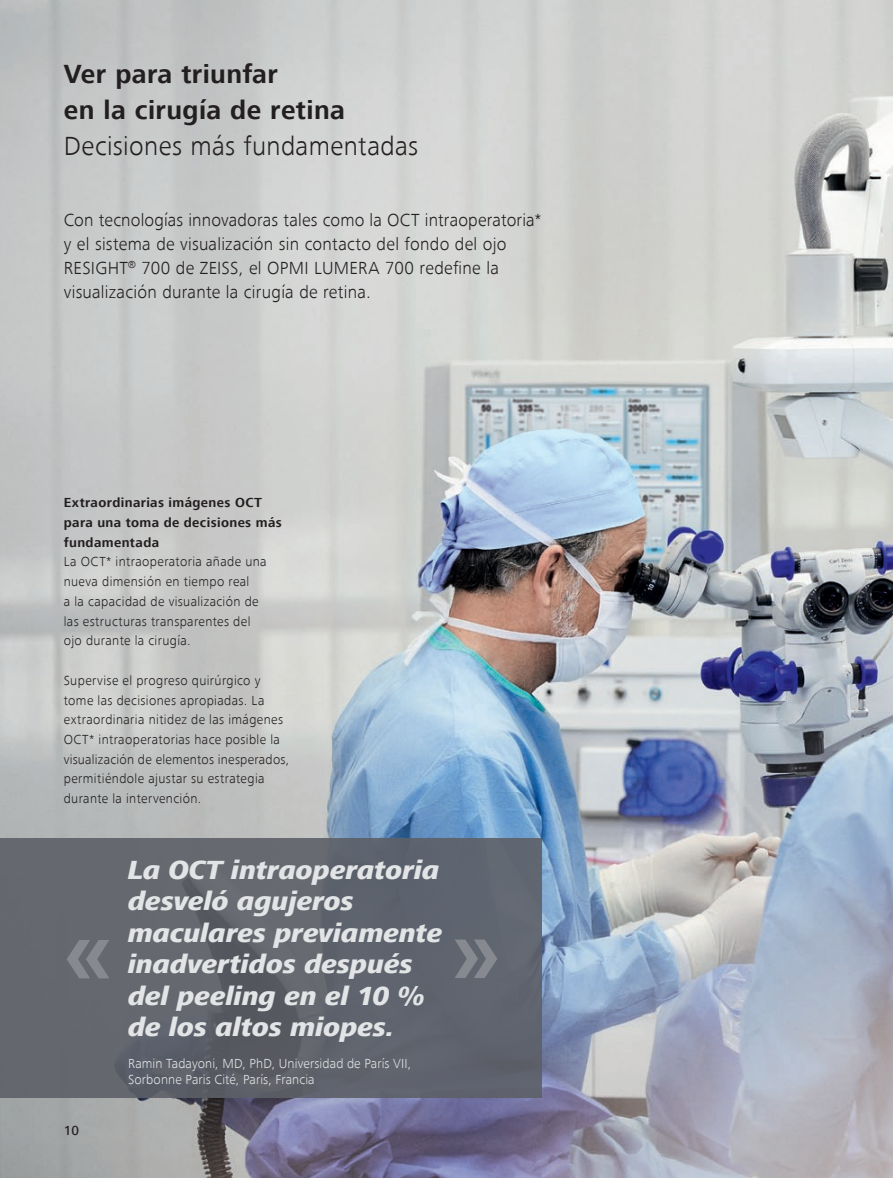
<style>
.page{position:relative;width:893px;height:1178px;background:#fff}
.page>*{position:absolute;margin:0;border:0;box-sizing:border-box;transform-origin:0 0}
.t1{font:700 95.55px "ZEISS Frutiger Next W1 G";color:#86898f}
.t2{font:italic 800 27px/31.5px "ZEISS Frutiger Next W1 G";color:#e2e4e6}
.t3{font:700 27px/36px "ZEISS Frutiger Next W1 G";letter-spacing:.015em;color:#231f20}
.t4{font:300 27px "ZEISS Frutiger Next W1 G";letter-spacing:.01em;color:#231f20}
.t5{font:300 18px/24px "ZEISS Frutiger Next W1 G";letter-spacing:.01em;color:#231f20}
.t6{font:300 13.5px/19.6px "ZEISS Frutiger Next W1 G";letter-spacing:.025em;color:#231f20}
.t7{font:300 13.5px/16.2px "ZEISS Frutiger Next W1 G";letter-spacing:.005em;color:#e2e4e6}
.t8{font:700 13.5px/19.6px "ZEISS Frutiger Next W1 G";letter-spacing:.03em;color:#231f20}
.t9{font:500 13.5px "ZEISS Frutiger Next W1 G";color:#231f20}
</style>
<div class="page">
<img style="left:0;top:0;width:893px;height:1178px">
<div style="left:0;top:838px;width:542px;height:259px;background:linear-gradient(to bottom,#636870,#5e616a)"></div>
<div style="left:455px;top:939px;width:42px;height:39px;background:#606670"></div>
<h2 class="t3" style="left:64px;top:57px;width:283px">Ver para triunfar<br>en la cirugía de retina</h2>
<h2 class="t4" style="left:64px;top:131px;width:356px">Decisiones más fundamentadas</h2>
<h3 class="t5" style="left:64px;top:208px;width:479px">Con tecnologías innovadoras tales como la OCT intraoperatoria* y el sistema de visualización sin contacto del fondo del ojo RESIGHT<sup>®</sup> 700 de ZEISS, el OPMI LUMERA 700 redefine la visualización durante la cirugía de retina.</h3>
<p class="t8" style="left:64px;top:493px;width:220px">Extraordinarias imágenes OCT para una toma de decisiones más fundamentada</p>
<p class="t6" style="left:64px;top:552px;width:204px">La OCT* intraoperatoria añade una nueva dimensión en tiempo real<br>a la capacidad de visualización de las estructuras transparentes del ojo durante la cirugía.</p>
<p class="t6" style="left:64px;top:670px;width:227px">Supervise el progreso quirúrgico y tome las decisiones apropiadas. La extraordinaria nitidez de las imágenes OCT* intraoperatorias hace posible la visualización de elementos inesperados, permitiéndole ajustar su estrategia durante la intervención.</p>
<h1 class="t1" style="left:112px;top:1021px;width:49px;rotate:-180deg">»</h1>
<p class="t9" style="left:64px;top:1123px;width:17px">10</p>
<h2 class="t2" style="left:128px;top:855px;width:316px">La OCT intraoperatoria desveló agujeros maculares previamente inadvertidos después del peeling en el 10 % de los altos miopes.</h2>
<p class="t7" style="left:128px;top:1055px;width:285px">Ramin Tadayoni, MD, PhD, Universidad de París VII,<br>Sorbonne Paris Cité, París, Francia</p>
</div>
